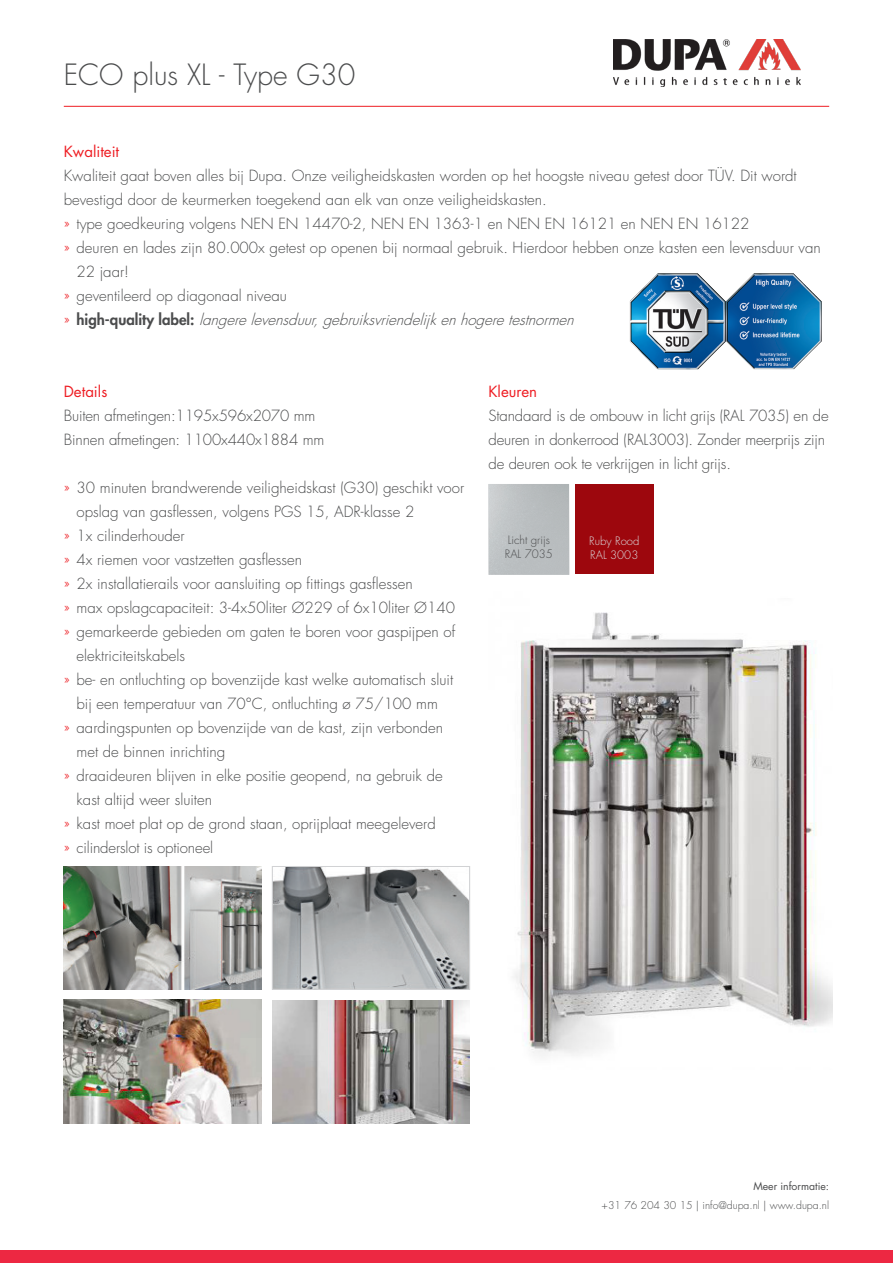
<style>
.page{position:relative;width:893px;height:1263px;background:#fff}
.page>*{position:absolute;margin:0;border:0;box-sizing:border-box;transform-origin:0 0}
.Produktlinie_19_25{font:300 28.5px "Futura Std";color:#4b4c4d}
.Copy_10_16{font:300 15px/24px "Futura Std";color:#4b4c4d}
.t1{font:italic 300 15px "Futura Std";color:#4b4c4d}
.Copy_10_16-2{font:15px "Futura Std";color:#ee1d23}
.Tabelle_Head_8_5_Boo{font:300 11.25px/13.8px "Futura Std";color:#4b4c4d}
.Tabelle_Head_8_5_Boo-2{font:300 11.25px "Futura Std";color:#dcdddf}
.t2{font:300 10.5px "Futura Std";color:#4b4c4d}
.t3{font:10.5px "Futura Std";color:#4b4c4d}
.s1{color:#ee1d23}
.s2{font-style:normal;color:#ee1d23}
.s3{font-weight:800;font-style:normal}
</style>
<div class="page">
<div style="left:0;top:1250px;width:893px;height:13px;background:#ed2842"></div>
<hr style="left:64px;top:106px;width:765px;height:1px;background:#ee1d23">
<img style="left:613px;top:40px;width:187px;height:47px">
<img style="left:630px;top:273px;width:192px;height:96px">
<img style="left:514px;top:612px;width:319px;height:444px">
<img style="left:64px;top:866px;width:197px;height:123px">
<img style="left:274px;top:868px;width:194px;height:119px">
<div style="left:272px;top:866px;width:198px;height:123px;border:1px solid #d1d2d4"></div>
<img style="left:272px;top:1000px;width:198px;height:123px">
<img style="left:64px;top:1000px;width:198px;height:124px">
<img style="left:488px;top:484px;width:81px;height:91px">
<div style="left:575px;top:485px;width:79px;height:89px;background:#9d070d"></div>
<p class="Produktlinie_19_25" style="left:64px;top:57px;width:293px">ECO plus XL - Type G30</p>
<p class="Copy_10_16-2" style="left:64px;top:142px;width:57px">Kwaliteit</p>
<p class="Copy_10_16" style="left:64px;top:164px;width:734px">Kwaliteit gaat boven alles bij Dupa. Onze veiligheidskasten worden op het hoogste niveau getest door TÜV. Dit wordt bevestigd door de keurmerken toegekend aan elk van onze veiligheidskasten.</p>
<p class="Copy_10_16" style="left:64px;top:212px;width:687px"><span class="s1">»</span> type goedkeuring volgens NEN EN 14470-2, NEN EN 1363-1 en NEN EN 16121 en NEN EN 16122</p>
<p class="Copy_10_16" style="left:77px;top:236px;width:746px;text-indent:-13px"><span class="s1">»</span> deuren en lades zijn 80.000x getest op openen bij normaal gebruik. Hierdoor hebben onze kasten een levensduur van<br>22 jaar!</p>
<p class="Copy_10_16" style="left:64px;top:284px;width:225px"><span class="s1">»</span> geventileerd op diagonaal niveau</p>
<p class="t1" style="left:64px;top:310px;width:516px"><span class="s2">»</span> <span class="s3">h i g h - q u a l i ty l a b e l :</span> langerelevensduur,gebruiksvriendelijkenhogeretestnormen</p>
<p class="Copy_10_16-2" style="left:64px;top:382px;width:45px">Details</p>
<p class="Copy_10_16" style="left:64px;top:404px;width:262px">Buiten afmetingen:1195x596x2070 mm<br>Binnen afmetingen: 1100x440x1884 mm</p>
<p class="Copy_10_16" style="left:77px;top:476px;width:389px;text-indent:-13px"><span class="s1">»</span> 30 minuten brandwerende veiligheidskast (G30) geschikt voor opslag van gasflessen, volgens PGS 15, ADR-klasse 2</p>
<p class="Copy_10_16" style="left:64px;top:524px;width:122px"><span class="s1">»</span> 1x cilinderhouder</p>
<p class="Copy_10_16" style="left:64px;top:548px;width:240px"><span class="s1">»</span> 4x riemen voor vastzetten gasflessen</p>
<p class="Copy_10_16" style="left:64px;top:572px;width:350px"><span class="s1">»</span> 2x installatierails voor aansluiting op fittings gasflessen</p>
<p class="Copy_10_16" style="left:64px;top:596px;width:393px"><span class="s1">»</span> max opslagcapaciteit: 3-4x50liter Ø229 of 6x10liter Ø140</p>
<p class="Copy_10_16" style="left:77px;top:620px;width:380px;text-indent:-13px"><span class="s1">»</span> gemarkeerde gebieden om gaten te boren voor gaspijpen of elektriciteitskabels</p>
<p class="Copy_10_16" style="left:64px;top:668px;width:391px;text-align:center"><span class="s1">»</span> be- en ontluchting op bovenzijde kast welke automatisch sluit bij een temperatuur van 70°C, ontluchting ø 75/100 mm</p>
<p class="Copy_10_16" style="left:77px;top:716px;width:368px;text-indent:-13px"><span class="s1">»</span> aardingspunten op bovenzijde van de kast, zijn verbonden met de binnen inrichting</p>
<p class="Copy_10_16" style="left:77px;top:764px;width:368px;text-indent:-13px"><span class="s1">»</span> draaideuren blijven in elke positie geopend, na gebruik de kast altijd weer sluiten</p>
<p class="Copy_10_16" style="left:64px;top:812px;width:373px"><span class="s1">»</span> kast moet plat op de grond staan, oprijplaat meegeleverd</p>
<p class="Copy_10_16" style="left:64px;top:836px;width:151px"><span class="s1">»</span> cilinderslot is optioneel</p>
<p class="Copy_10_16-2" style="left:488px;top:382px;width:50px">Kleuren</p>
<p class="Copy_10_16" style="left:488px;top:404px;width:342px">Standaard is de ombouw in licht grijs (RAL 7035) en de deuren in donkerrood (RAL3003). Zonder meerprijs zijn de deuren ook te verkrijgen in licht grijs.</p>
<p class="Tabelle_Head_8_5_Boo" style="left:505px;top:533px;width:50px">Licht grijs<br>RAL 7035</p>
<p class="Tabelle_Head_8_5_Boo-2" style="left:589px;top:534px;width:52px">Ruby Rood</p>
<p class="Tabelle_Head_8_5_Boo-2" style="left:590px;top:548px;width:50px">RAL 3003</p>
<p class="t3" style="left:753px;top:1180px;width:77px">Meer informatie:</p>
<p class="t2" style="left:602px;top:1199px;width:229px">+31 76 204 30 15 | info@dupa.nl | www.dupa.nl</p>
</div>
